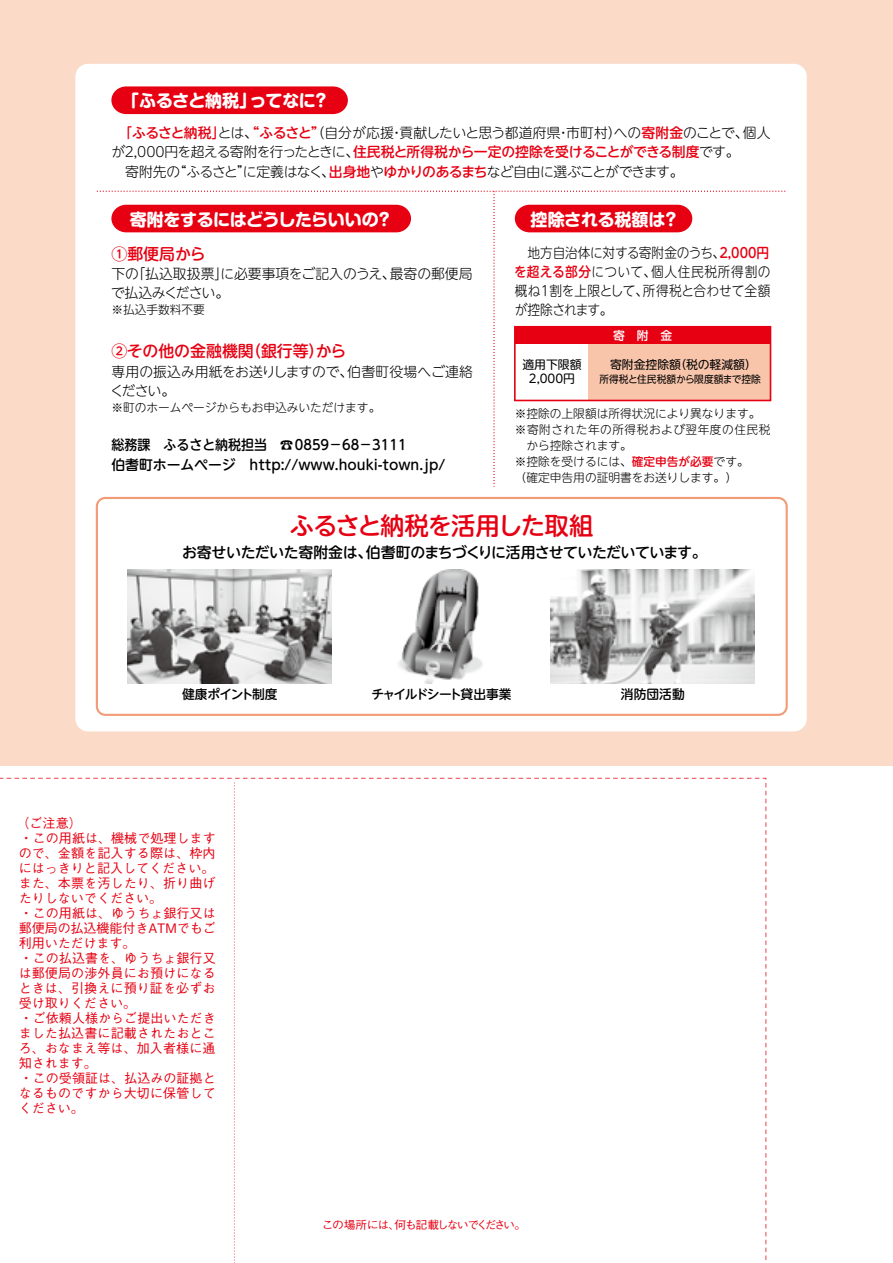
<style>
.page{position:relative;width:893px;height:1263px;background:#fff}
.page>*{position:absolute;margin:0;border:0;box-sizing:border-box;transform-origin:0 0}
.t1{font:500 24.45px "UD Shin M Go Pro";letter-spacing:-.05em;color:#e60012}
.t2{font:700 16.95px "Shin M Go Pro";letter-spacing:-.02em;color:#fff}
.t3{font:500 15.9px "UD Shin M Go Pro";color:#e60012}
.t4{font:500 14.85px "UD Shin M Go Pro";letter-spacing:-.03em;color:#000}
.t5{font:300 13.8px/19.2px "UD Shin M Go Pro";letter-spacing:-.015em;color:#000}
.t6{font:500 13.8px/20px "UD Shin M Go Pro";color:#000;scale:.94 1}
.t7{font:300 13.8px "UD Shin M Go Pro";letter-spacing:-.055em;color:#000}
.t8{font:300 13.8px/19.2px "UD Shin M Go Pro";letter-spacing:-.015em;color:#000;scale:.92 1}
.t9{font:500 13.8px "UD Shin M Go Pro";letter-spacing:-.04em;color:#e60012}
.t10{font:300 13.8px/19.2px "UD Shin M Go Pro";letter-spacing:.005em;color:#000;scale:.92 1}
.t11{font:300 13.8px "UD Shin M Go Pro";letter-spacing:.005em;color:#000}
.t12{font:300 13.8px/19.2px "UD Shin M Go Pro";letter-spacing:-.045em;color:#000}
.t13{font:300 13.8px/19.2px "UD Shin M Go Pro";letter-spacing:.05em;color:#000;scale:.92 1}
.t14{font:300 13.8px "UD Shin M Go Pro";letter-spacing:.015em;color:#000}
.t15{font:500 13.05px/15px "Gothic BBB Pr 6";color:#e60012}
.t16{font:500 12.75px "UD Shin M Go Pro";letter-spacing:-.06em;color:#000}
.t17{font:500 12.75px "UD Shin M Go Pro";letter-spacing:-.11em;color:#000}
.t18{font:11.85px/14.7px "UD Shin M Go Pro";color:#000;text-align:center}
.t19{font:500 11.85px "UD Shin M Go Pro";color:#fff}
.t20{font:300 11.7px "UD Shin M Go Pro";color:#000}
.t21{font:300 11.7px "UD Shin M Go Pro";letter-spacing:.045em;color:#000}
.t22{font:500 11.25px "Gothic BBB Pr 6";letter-spacing:-.17em;color:#e60012;scale:1.05 1}
.t23{font:500 11.25px "Gothic BBB Pr 6";letter-spacing:-.135em;color:#e60012;scale:1.05 1}
.t24{font:10.2px "UD Shin M Go Pro";letter-spacing:-.005em;color:#000;scale:.96 1}
.s1{font-weight:500;color:#e60012}
.s2{font-weight:300;color:#000}
.s3{font-family:"Koz Go Pro"}
</style>
<div class="page">
<div style="left:0;top:0;width:893px;height:765px;background:#fbdac8"></div>
<div style="left:75px;top:64px;width:732px;height:667px;background:#fff;border-radius:13px"></div>
<svg style="left:234px;top:782px;width:1px;height:481px"></svg>
<div style="left:111px;top:86px;width:237px;height:28px;background:#e60012"></div>
<svg style="left:97px;top:191px;width:688px;height:295px"></svg>
<svg style="left:96px;top:497px;width:692px;height:219px"></svg>
<img style="left:396px;top:570px;width:88px;height:113px">
<img style="left:551px;top:569px;width:204px;height:115px">
<img style="left:128px;top:569px;width:204px;height:115px">
<p class="t2" style="left:122px;top:87px;width:135px">「ふるさと納税」</p>
<p class="t2" style="left:313px;top:87px;width:19px">?</p>
<p class="t2" style="left:250px;top:87px;width:68px">ってなに</p>
<p class="t5" style="left:118px;top:123px;width:632px"><span class="s1">「ふるさと納税</span>とは、<span class="s1">“ふるさと”</span>（自分が応援貢献したいと思う都道府県市町村への<span class="s1">寄附金</span>のことで、</p>
<p class="t5" style="left:608px;top:123px;width:15px">）</p>
<p class="t9" style="left:212px;top:122px;width:15px">」</p>
<p class="t5" style="left:743px;top:123px;width:29px">個人</p>
<p class="t5" style="left:390px;top:123px;width:15px">・</p>
<p class="t5" style="left:556px;top:123px;width:15px">・</p>
<p class="t5" style="left:111px;top:142px;width:15px">が</p>
<p class="t9" style="left:353px;top:141px;width:388px">住民税と所得税から一定の控除を受けることができる制度<span class="s2">です。</span></p>
<p class="t7" style="left:123px;top:141px;width:238px">２,000円を超える寄附を行ったときに、</p>
<p class="t7" style="left:173px;top:160px;width:512px">“ふるさとに定義はなく<span class="s1">出身地</span>や<span class="s1">ゆかりのあるまち</span>など自由に選ぶことができます。</p>
<p class="t5" style="left:237px;top:161px;width:15px">”</p>
<p class="t5" style="left:111px;top:161px;width:70px">　寄附先の</p>
<p class="t5" style="left:321px;top:161px;width:15px">、</p>
<p class="t2" style="left:130px;top:205px;width:262px">寄附をするにはどうしたらいいの?</p>
<p class="t3" style="left:111px;top:241px;width:96px">①郵便局から</p>
<p class="t11" style="left:131px;top:262px;width:266px">「払込取扱票に必要事項をご記入のうえ、</p>
<p class="t5" style="left:215px;top:263px;width:15px">」</p>
<p class="t5" style="left:390px;top:263px;width:84px">最寄の郵便局</p>
<p class="t12" style="left:111px;top:263px;width:120px">下の<br>で払込みください。</p>
<p class="t20" style="left:111px;top:300px;width:95px">※払込手数料不要</p>
<p class="t3" style="left:246px;top:338px;width:102px">（銀行等から</p>
<p class="t3" style="left:308px;top:338px;width:17px">）</p>
<p class="t3" style="left:111px;top:338px;width:144px">②その他の金融機関</p>
<p class="t14" style="left:347px;top:360px;width:127px">伯耆町役場へご連絡</p>
<p class="t5" style="left:110px;top:361px;width:245px">専用の振込み用紙をお送りしますので、ください。</p>
<p class="t20" style="left:111px;top:398px;width:270px">※町のホームページからもお申込みいただけます。</p>
<p class="t6" style="left:111px;top:434px;width:357px">総務課　ふるさと納税担当<br>伯耆町ホームページ　http://www.houki-town.jp/</p>
<p class="t6" style="left:280px;top:434px;width:136px"><span class="s3">☎</span>0859－68－3111</p>
<p class="t2" style="left:531px;top:205px;width:136px">控除される税額は</p>
<p class="t2" style="left:662px;top:205px;width:19px">?</p>
<p class="t8" style="left:515px;top:242px;width:278px">　地方自治体に対する寄附金のうち<span class="s1">２,000円</span></p>
<p class="t13" style="left:651px;top:242px;width:131px;text-indent:61px">、<br>個人住民税所得割の</p>
<p class="t10" style="left:643px;top:261px;width:140px;text-indent:-129px"><span class="s1">を超える部分</span>について、<br>所得税と合わせて全額</p>
<p class="t8" style="left:515px;top:280px;width:146px">概ね1割を上限として、が控除されます。</p>
<p class="t18" style="left:522px;top:356px;width:61px">適用下限額<br>2,000円</p>
<p class="t19" style="left:613px;top:326px;width:61px">寄　附　金</p>
<p class="t18" style="left:675px;top:356px;width:83px">（税の軽減額(</p>
<p class="t18" style="left:610px;top:356px;width:72px">寄附金控除額</p>
<p class="t24" style="left:599px;top:371px;width:170px">所得税と住民税額から限度額まで控除</p>
<p class="t20" style="left:515px;top:404px;width:247px">※控除の上限額は所得状況により異なります。</p>
<p class="t21" style="left:515px;top:420px;width:257px">※寄附された年の所得税および翌年度の住民税</p>
<p class="t20" style="left:526px;top:436px;width:107px">から控除されます。</p>
<p class="t20" style="left:515px;top:452px;width:235px">※控除を受けるには、<span class="s1">確定申告が必要</span>です。</p>
<p class="t20" style="left:515px;top:468px;width:224px">（確定申告用の証明書をお送りします。(</p>
<h1 class="t1" style="left:290px;top:506px;width:305px">ふるさと納税を活用した取組</h1>
<p class="t4" style="left:366px;top:540px;width:342px">伯耆町のまちづくりに活用させていただいています。</p>
<p class="t4" style="left:182px;top:540px;width:192px">お寄せいただいた寄附金は、</p>
<p class="t16" style="left:182px;top:684px;width:97px">健康ポイント制度</p>
<p class="t15" style="left:17px;top:815px;width:201px">（ご注意(<br>・この用紙は、機械で処理しますので、金額を記入する際は、枠内にはっきりと記入してください。また、本票を汚したり、折り曲げたりしないでください。<br>・この用紙は、ゆうちょ銀行又は郵便局の払込機能付きATMでもご利用いただけます。<br>・この払込書を、ゆうちょ銀行又は郵便局の渉外員にお預けになるときは、引換えに預り証を必ずお受け取りください。<br>・ご依頼人様からご提出いただきました払込書に記載されたおところ、おなまえ等は、加入者様に通知されます。<br>・この受領証は、払込みの証拠となるものですから大切に保管してください。</p>
<p class="t17" style="left:371px;top:684px;width:142px">チャイルドシート貸出事業</p>
<p class="t22" style="left:394px;top:1215px;width:127px">何も記載しないでください。</p>
<p class="t23" style="left:322px;top:1215px;width:76px">この場所には、</p>
<p class="t16" style="left:621px;top:684px;width:65px">消防団活動</p>
</div>
